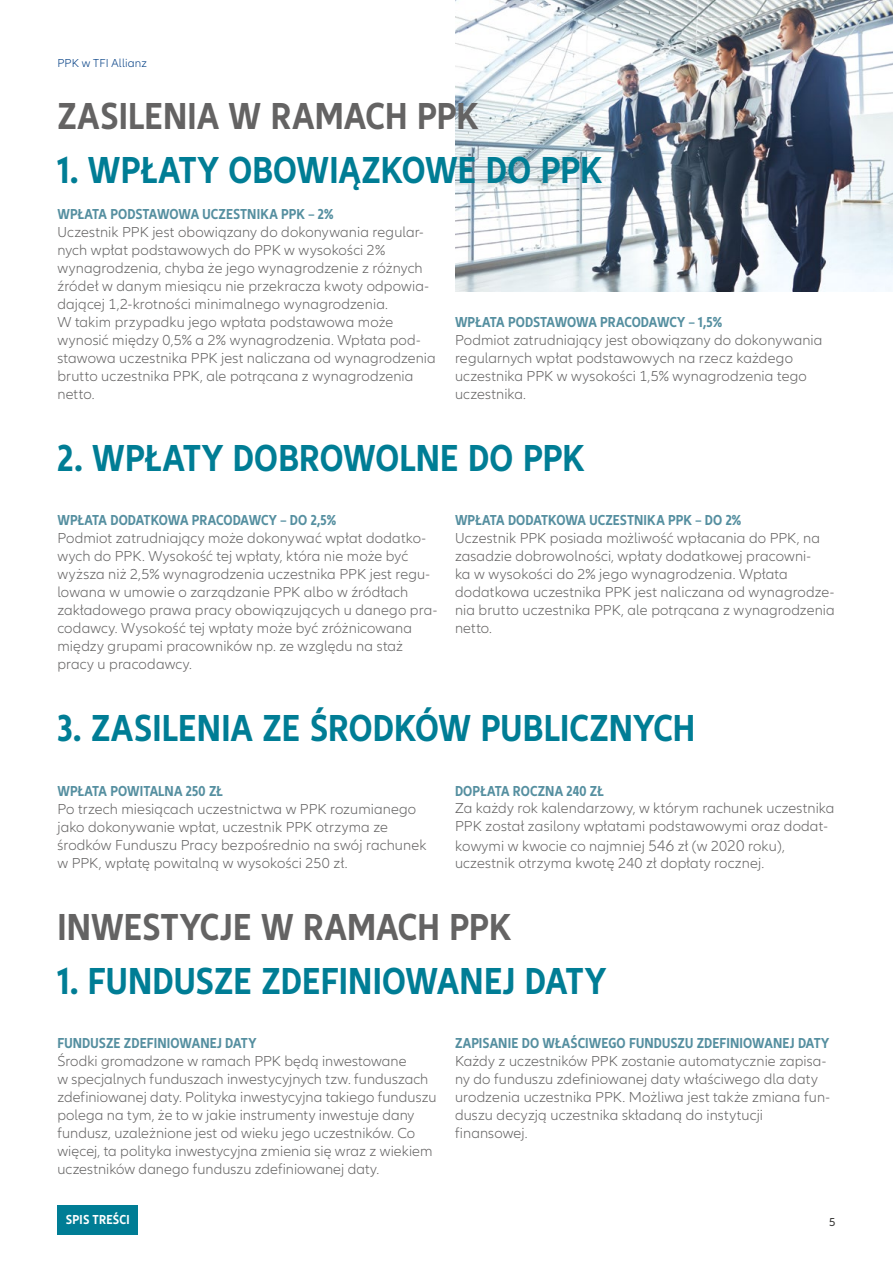
<style>
.page{position:relative;width:893px;height:1263px;background:#fff}
.page>*{position:absolute;margin:0;border:0;box-sizing:border-box;transform-origin:0 0}
.t1{font:700 condensed 39px "Allianz Neo";letter-spacing:.005em;color:#007d95}
.t2{font:700 condensed 39px "Allianz Neo";letter-spacing:.005em;color:#646363}
.t3{font:300 15px/18px "Allianz Neo";letter-spacing:.01em;color:#646363}
.t4{font:700 condensed 15px "Allianz Neo";letter-spacing:.005em;color:#558fa0}
.t5{font:700 condensed 13.5px "Allianz Neo";letter-spacing:.015em;color:#fff}
.t6{font:300 12px "Allianz Neo";letter-spacing:.015em;color:#033f85}
.t7{font:12px "Allianz Neo";color:#3c3c3b}
.s1{font-size:15.75px}
</style>
<div class="page">
<div style="left:57px;top:1205px;width:81px;height:30px;background:#007d95"></div>
<img style="left:455px;top:0;width:438px;height:291px">
<p class="t6" style="left:57px;top:56px;width:91px">PPK w TFI Allianz</p>
<h1 class="t2" style="left:57px;top:94px;width:423px">ZASILENIA W RAMACH PPK</h1>
<h1 class="t1" style="left:57px;top:148px;width:547px">1. WPŁATY OBOWIĄZKOWE DO PPK</h1>
<p class="t4" style="left:57px;top:206px;width:278px">WPŁATA PODSTAWOWA UCZESTNIKA PPK – 2%</p>
<p class="t3" style="left:57px;top:224px;width:380px">Uczestnik PPK jest obowiązany do dokonywania regular&shy;nych wpłat podstawowych do PPK w wysokości 2% wynagrodzenia, chyba że jego wynagrodzenie z różnych źródeł w danym miesiącu nie przekracza kwoty odpowia&shy;dającej 1,2-krotności minimalnego wynagrodzenia.<br>W takim przypadku jego wpłata podstawowa może wynosić między 0,5% a 2% wynagrodzenia. Wpłata pod&shy;stawowa uczestnika PPK jest naliczana od wynagrodzenia brutto uczestnika PPK, ale potrącana z wynagrodzenia netto.</p>
<p class="t4" style="left:455px;top:314px;width:269px">WPŁATA PODSTAWOWA PRACODAWCY – 1,5%</p>
<p class="t3" style="left:455px;top:332px;width:369px">Podmiot zatrudniający jest obowiązany do dokonywania regularnych wpłat podstawowych na rzecz każdego uczestnika PPK w wysokości 1,5% wynagrodzenia tego uczestnika.</p>
<h1 class="t1" style="left:57px;top:436px;width:529px">2. WPŁATY DOBROWOLNE DO PPK</h1>
<p class="t4" style="left:57px;top:512px;width:280px">WPŁATA DODATKOWA PRACODAWCY – DO 2,5%</p>
<p class="t3" style="left:57px;top:530px;width:381px">Podmiot zatrudniający może dokonywać wpłat dodatko&shy;wych do PPK. Wysokość tej wpłaty, która nie może być wyższa niż 2,5% wynagrodzenia uczestnika PPK jest regu&shy;lowana w umowie o zarządzanie PPK albo w źródłach zakładowego prawa pracy obowiązujących u danego pra&shy;codawcy. Wysokość tej wpłaty może być zróżnicowana między grupami pracowników np. ze względu na staż pracy u pracodawcy.</p>
<p class="t4" style="left:455px;top:512px;width:288px">WPŁATA DODATKOWA UCZESTNIKA PPK – DO 2%</p>
<p class="t3" style="left:455px;top:530px;width:381px">Uczestnik PPK posiada możliwość wpłacania do PPK, na zasadzie dobrowolności, wpłaty dodatkowej pracowni-<br>ka w wysokości do 2% jego wynagrodzenia. Wpłata dodatkowa uczestnika PPK jest naliczana od wynagrodze&shy;nia brutto uczestnika PPK, ale potrącana z wynagrodzenia netto.</p>
<h1 class="t1" style="left:57px;top:706px;width:639px">3. ZASILENIA ZE ŚRODKÓW PUBLICZNYCH</h1>
<p class="t4" style="left:57px;top:782px;width:167px">WPŁATA POWITALNA 250 ZŁ</p>
<p class="t3" style="left:57px;top:800px;width:371px">Po trzech miesiącach uczestnictwa w PPK rozumianego jako dokonywanie wpłat, uczestnik PPK otrzyma ze środków Funduszu Pracy bezpośrednio na swój rachunek w PPK, wpłatę powitalną w wysokości 250 zł.</p>
<p class="t4" style="left:455px;top:782px;width:150px">DOPŁATA ROCZNA 240 ZŁ</p>
<p class="t3" style="left:455px;top:799px;width:381px;line-height:18.8px">Za każdy rok kalendarzowy, w którym rachunek uczestnika<br>PPK został zasilony wpłatami podstawowymi oraz dodat&shy;kowymi w kwocie co najmniej <span class="s1">546</span> zł (w 20<span class="s1">20</span> roku),</p>
<p class="t3" style="left:455px;top:855px;width:311px">uczestnik otrzyma kwotę 240 zł dopłaty rocznej.</p>
<h1 class="t2" style="left:57px;top:904px;width:455px">INWESTYCJE W RAMACH PPK</h1>
<h1 class="t1" style="left:57px;top:958px;width:550px">1. FUNDUSZE ZDEFINIOWANEJ DATY</h1>
<p class="t4" style="left:57px;top:1034px;width:201px">FUNDUSZE ZDEFINIOWANEJ DATY</p>
<p class="t3" style="left:57px;top:1052px;width:381px">Środki gromadzone w ramach PPK będą inwestowane<br>w specjalnych funduszach inwestycyjnych tzw. funduszach zdefiniowanej daty. Polityka inwestycyjna takiego funduszu polega na tym, że to w jakie instrumenty inwestuje dany fundusz, uzależnione jest od wieku jego uczestników. Co więcej, ta polityka inwestycyjna zmienia się wraz z wiekiem uczestników danego funduszu zdefiniowanej daty.</p>
<p class="t4" style="left:455px;top:1034px;width:376px">ZAPISANIE DO WŁAŚCIWEGO FUNDUSZU ZDEFINIOWANEJ DATY</p>
<p class="t3" style="left:455px;top:1052px;width:377px">Każdy z uczestników PPK zostanie automatycznie zapisa&shy;ny do funduszu zdefiniowanej daty właściwego dla daty urodzenia uczestnika PPK. Możliwa jest także zmiana fun&shy;duszu decyzją uczestnika składaną do instytucji finansowej.</p>
<p class="t5" style="left:66px;top:1212px;width:65px">SPIS TREŚCI</p>
<p class="t7" style="left:829px;top:1215px;width:8px">5</p>
</div>
